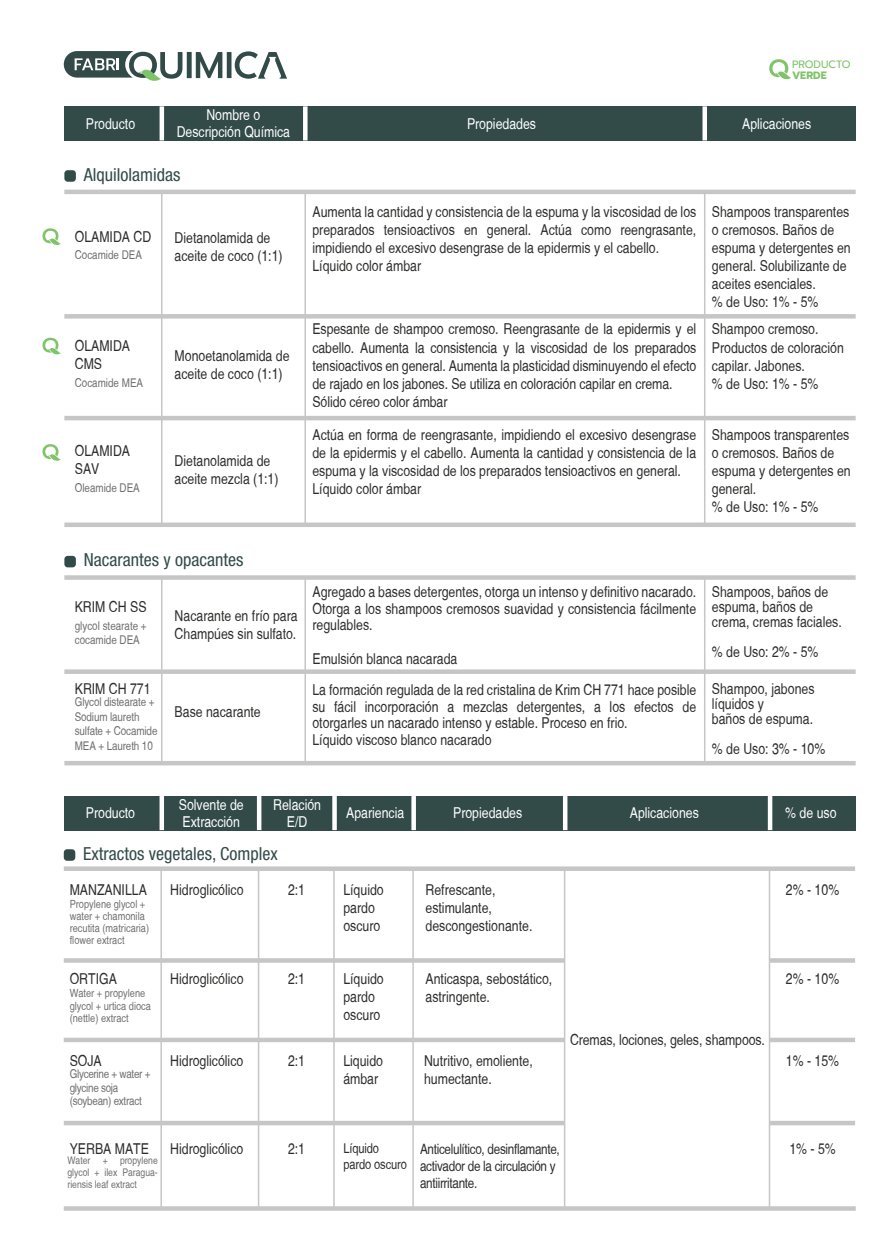
<style>
.page{position:relative;width:893px;height:1234px;background:#fff}
.page>*{position:absolute;margin:0;border:0;box-sizing:border-box;transform-origin:0 0}
.t1{font:condensed 18px "Helvetica Neue LT Std";color:#324b49}
.t2{font:condensed 15px/18px "Helvetica";color:#2e2d2c}
.t3{font:condensed 15px/16.5px "Helvetica";color:#fff;text-align:center}
.t4{font:condensed 14.25px/17.1px "Helvetica";letter-spacing:-.02em;color:#2e2d2c}
.t5{font:condensed 13.5px/16.2px "Helvetica";letter-spacing:-.005em;color:#2e2d2c}
.t6{font:condensed 12px/14.4px "Helvetica";letter-spacing:-.01em;color:#706f6f}
.t7{font:condensed 11.25px/12px "Helvetica";color:#706f6f}
.t8{font:10.65px "Prompt";color:#7ec469}
.t9{font:700 10.65px "Prompt";color:#7ec469}
.t10{font:condensed 10.5px/12px "Helvetica";color:#706f6f;text-align:justify}
</style>
<div class="page">
<div style="left:64px;top:106px;width:792px;height:34px;background:#324b49"></div>
<div style="left:303px;top:106px;width:5px;height:34px;background:#fff"></div>
<hr style="left:160px;top:106px;width:4px;height:34px;background:#fff">
<div style="left:702px;top:106px;width:5px;height:34px;background:#fff"></div>
<div style="left:64px;top:170px;width:12px;height:12px;background:#324b49;border-radius:3px"></div>
<hr style="left:161px;top:192px;width:2px;height:332px;background:#c6c6c6">
<hr style="left:304px;top:192px;width:2px;height:332px;background:#c6c6c6">
<hr style="left:704px;top:192px;width:1px;height:332px;background:#c6c6c6">
<hr style="left:64px;top:314px;width:792px;height:4px;background:#c6c6c6">
<hr style="left:64px;top:416px;width:792px;height:4px;background:#c6c6c6">
<div style="left:64px;top:522px;width:792px;height:5px;background:#c6c6c6"></div>
<div style="left:64px;top:189px;width:792px;height:5px;background:#c6c6c6"></div>
<div style="left:64px;top:795px;width:792px;height:35px;background:#324b49"></div>
<hr style="left:257px;top:795px;width:4px;height:35px;background:#fff">
<div style="left:332px;top:795px;width:5px;height:35px;background:#fff"></div>
<div style="left:411px;top:795px;width:5px;height:35px;background:#fff"></div>
<hr style="left:160px;top:795px;width:4px;height:35px;background:#fff">
<hr style="left:563px;top:795px;width:4px;height:35px;background:#fff">
<hr style="left:768px;top:795px;width:4px;height:35px;background:#fff">
<div style="left:64px;top:849px;width:11px;height:11px;background:#324b49;border-radius:3px"></div>
<hr style="left:160px;top:870px;width:2px;height:338px;background:#c6c6c6">
<hr style="left:258px;top:870px;width:1px;height:338px;background:#c6c6c6">
<hr style="left:333px;top:870px;width:2px;height:338px;background:#c6c6c6">
<hr style="left:564px;top:870px;width:1px;height:338px;background:#c6c6c6">
<hr style="left:769px;top:870px;width:1px;height:338px;background:#c6c6c6">
<hr style="left:412px;top:870px;width:2px;height:338px;background:#c6c6c6">
<hr style="left:64px;top:958px;width:501px;height:4px;background:#c6c6c6">
<hr style="left:769px;top:958px;width:86px;height:4px;background:#c6c6c6">
<svg style="left:64px;top:866px;width:791px;height:4px;background:#ccc"></svg>
<svg style="left:64px;top:1037px;width:500px;height:4px;background:#cfcfcf"></svg>
<svg style="left:770px;top:1037px;width:85px;height:4px"></svg>
<svg style="left:64px;top:1120px;width:500px;height:4px;fill:#c6c6c6"></svg>
<svg style="left:64px;top:1205px;width:792px;height:5px;fill:#c6c6c6"></svg>
<svg style="left:770px;top:1120px;width:85px;height:4px"></svg>
<div style="left:64px;top:555px;width:12px;height:12px;background:#324b49;border-radius:3px"></div>
<hr style="left:161px;top:577px;width:2px;height:186px;background:#c6c6c6">
<hr style="left:304px;top:577px;width:2px;height:186px;background:#c6c6c6">
<hr style="left:704px;top:577px;width:1px;height:186px;background:#c6c6c6">
<svg style="left:64px;top:669px;width:792px;height:4px;background:#ccc"></svg>
<div style="left:64px;top:760px;width:792px;height:5px;background:#c6c6c6"></div>
<svg style="left:64px;top:575px;width:792px;height:4px;background:#cacaca"></svg>
<svg style="left:43px;top:228px;width:18px;height:17px"></svg>
<svg style="left:43px;top:337px;width:18px;height:17px"></svg>
<svg style="left:64px;top:51px;width:223px;height:30px"></svg>
<svg style="left:769px;top:59px;width:22px;height:20px"></svg>
<svg style="left:43px;top:444px;width:18px;height:16px"></svg>
<p class="t8" style="left:792px;top:57px;width:60px">PRODUCTO</p>
<p class="t9" style="left:792px;top:67px;width:36px">VERDE</p>
<p class="t3" style="left:177px;top:107px;width:115px">Nombre o<br>Descripción Química</p>
<p class="t1" style="left:84px;top:164px;width:98px">Alquilolamidas</p>
<p class="t3" style="left:86px;top:115px;width:51px">Producto</p>
<p class="t3" style="left:467px;top:115px;width:71px">Propiedades</p>
<p class="t3" style="left:742px;top:115px;width:71px">Aplicaciones</p>
<p class="t2" style="left:75px;top:227px;width:78px">OLAMIDA CD</p>
<p class="t6" style="left:75px;top:247px;width:69px">Cocamide DEA</p>
<p class="t2" style="left:75px;top:336px;width:57px">OLAMIDA<br>CMS</p>
<p class="t6" style="left:75px;top:375px;width:70px">Cocamide MEA</p>
<p class="t2" style="left:75px;top:441px;width:57px">OLAMIDA<br>SAV</p>
<p class="t6" style="left:75px;top:480px;width:67px">Oleamide DEA</p>
<p class="t2" style="left:175px;top:229px;width:110px">Dietanolamida de aceite de coco (1:1)</p>
<p class="t2" style="left:175px;top:346px;width:116px">Monoetanolamida de aceite de coco (1:1)</p>
<p class="t2" style="left:175px;top:451px;width:105px">Dietanolamida de aceite mezcla (1:1)</p>
<p class="t2" style="left:312px;top:202px;width:385px">Aumenta la cantidad y consistencia de la espuma y la viscosidad de los preparados tensioactivos en general. Actúa como reengrasante, impidiendo el excesivo desengrase de la epidermis y el cabello.<br>Líquido color ámbar</p>
<p class="t2" style="left:312px;top:320px;width:385px">Espesante de shampoo cremoso. Reengrasante de la epidermis y el cabello. Aumenta la consistencia y la viscosidad de los preparados tensioactivos en general. Aumenta la plasticidad disminuyendo el efecto de rajado en los jabones. Se utiliza en coloración capilar en crema.<br>Sólido céreo color ámbar</p>
<p class="t2" style="left:312px;top:425px;width:385px">Actúa en forma de reengrasante, impidiendo el excesivo desengrase de la epidermis y el cabello. Aumenta la cantidad y consistencia de la espuma y la viscosidad de los preparados tensioactivos en general.<br>Líquido color ámbar</p>
<p class="t2" style="left:712px;top:202px;width:140px">Shampoos transparentes o cremosos. Baños de espuma y detergentes en general. Solubilizante de aceites esenciales.<br>% de Uso: 1% - 5%</p>
<p class="t2" style="left:712px;top:320px;width:133px">Shampoo cremoso.<br>Productos de coloración capilar. Jabones.<br>% de Uso: 1% - 5%</p>
<p class="t2" style="left:712px;top:425px;width:140px">Shampoos transparentes o cremosos. Baños de espuma y detergentes en general.<br>% de Uso: 1% - 5%</p>
<p class="t1" style="left:84px;top:549px;width:161px">Nacarantes y opacantes</p>
<p class="t2" style="left:75px;top:598px;width:73px">KRIM CH SS</p>
<p class="t6" style="left:75px;top:618px;width:73px">glycol stearate + cocamide DEA</p>
<p class="t2" style="left:175px;top:606px;width:125px">Nacarante en frío para<br>Champúes sin sulfato.</p>
<p class="t2" style="left:75px;top:679px;width:77px">KRIM CH 771</p>
<p class="t6" style="left:75px;top:694px;width:84px">Glycol distearate +<br>Sodium laureth sulfate + Cocamide<br>MEA + Laureth 10</p>
<p class="t2" style="left:175px;top:702px;width:88px">Base nacarante</p>
<p class="t2" style="left:312px;top:583px;width:385px;line-height:16.5px;text-align:justify">Agregado a bases detergentes, otorga un intenso y definitivo nacarado.<br>Otorga a los shampoos cremosos suavidad y consistencia fácilmente regulables.</p>
<p class="t2" style="left:312px;top:649px;width:146px">Emulsión blanca nacarada</p>
<p class="t2" style="left:312px;top:681px;width:385px;line-height:16.5px">La formación regulada de la red cristalina de Krim CH 771 hace posible su fácil incorporación a mezclas detergentes, a los efectos de otorgarles un nacarado intenso y estable. Proceso en frio.<br>Líquido viscoso blanco nacarado</p>
<p class="t2" style="left:712px;top:584px;width:131px;line-height:15px">Shampoos, baños de espuma, baños de crema, cremas faciales.</p>
<p class="t2" style="left:712px;top:643px;width:108px">% de Uso: 2% - 5%</p>
<p class="t2" style="left:712px;top:680px;width:104px;line-height:15px">Shampoo, jabones líquidos y<br>baños de espuma.</p>
<p class="t2" style="left:712px;top:739px;width:115px">% de Uso: 3% - 10%</p>
<p class="t3" style="left:179px;top:796px;width:66px;text-align:left">Solvente de<br>Extracción</p>
<p class="t3" style="left:273px;top:796px;width:49px">Relación<br>E/D</p>
<p class="t1" style="left:83px;top:842px;width:196px">Extractos vegetales, Complex</p>
<p class="t2" style="left:170px;top:880px;width:75px">Hidroglicólico</p>
<p class="t2" style="left:288px;top:880px;width:19px">2:1</p>
<p class="t2" style="left:343px;top:880px;width:42px">Líquido pardo oscuro</p>
<p class="t2" style="left:425px;top:880px;width:108px">Refrescante, estimulante, descongestionante.</p>
<p class="t3" style="left:86px;top:804px;width:51px">Producto</p>
<p class="t3" style="left:346px;top:804px;width:60px">Apariencia</p>
<p class="t3" style="left:453px;top:804px;width:71px">Propiedades</p>
<p class="t3" style="left:630px;top:804px;width:71px">Aplicaciones</p>
<p class="t3" style="left:785px;top:804px;width:53px">% de uso</p>
<p class="t2" style="left:70px;top:880px;width:79px">MANZANILLA</p>
<p class="t2" style="left:786px;top:880px;width:55px">2% - 10%</p>
<p class="t7" style="left:70px;top:898px;width:81px">Propylene glycol + water + chamonila recutita (matricaria) flower extract</p>
<p class="t2" style="left:70px;top:969px;width:49px">ORTIGA</p>
<p class="t2" style="left:786px;top:969px;width:55px">2% - 10%</p>
<p class="t7" style="left:70px;top:987px;width:83px">Water + propylene glycol + urtica dioca (nettle) extract</p>
<p class="t2" style="left:570px;top:1030px;width:196px">Cremas, lociones, geles, shampoos.</p>
<p class="t2" style="left:170px;top:969px;width:75px">Hidroglicólico</p>
<p class="t2" style="left:288px;top:969px;width:19px">2:1</p>
<p class="t2" style="left:343px;top:969px;width:42px">Líquido pardo oscuro</p>
<p class="t2" style="left:425px;top:969px;width:128px">Anticaspa, sebostático, astringente.</p>
<p class="t2" style="left:70px;top:1051px;width:34px">SOJA</p>
<p class="t2" style="left:786px;top:1051px;width:55px">1% - 15%</p>
<p class="t6" style="left:70px;top:1066px;width:82px;line-height:13.5px">Glycerine + water + glycine soja (soybean) extract</p>
<p class="t2" style="left:170px;top:1051px;width:75px">Hidroglicólico</p>
<p class="t2" style="left:288px;top:1051px;width:19px">2:1</p>
<p class="t2" style="left:343px;top:1051px;width:41px">Liquido ámbar</p>
<p class="t2" style="left:424px;top:1051px;width:110px">Nutritivo, emoliente, humectante.</p>
<p class="t2" style="left:170px;top:1139px;width:75px">Hidroglicólico</p>
<p class="t2" style="left:288px;top:1139px;width:19px">2:1</p>
<p class="t5" style="left:343px;top:1139px;width:65px">Líquido pardo oscuro</p>
<p class="t4" style="left:420px;top:1139px;width:141px">Anticelulítico, desinflamante, activador de la circulación y antiirritante.</p>
<p class="t2" style="left:70px;top:1139px;width:81px">YERBA MATE</p>
<p class="t2" style="left:789px;top:1139px;width:48px">1% - 5%</p>
<p class="t10" style="left:67px;top:1154px;width:92px">Water + propylene glycol + ilex Paragua&shy;riensis leaf extract</p>
</div>
